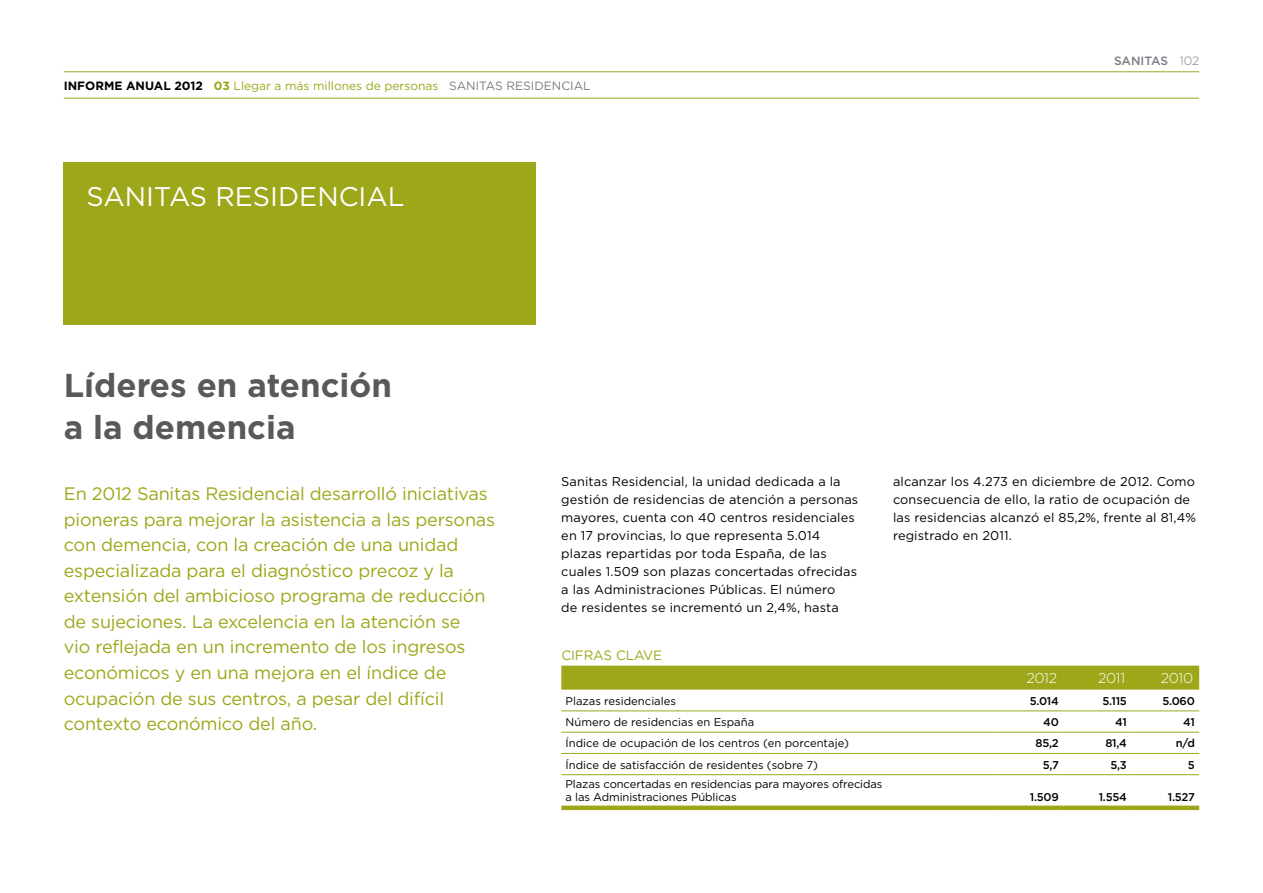
<style>
.page{position:relative;width:1263px;height:893px;background:#fff}
.page>*{position:absolute;margin:0;border:0;box-sizing:border-box;transform-origin:0 0}
.t1{font:700 33px/42px "Gotham";color:#58595b}
.t2{font:27px "Gotham";color:#fff}
.t3{font:18px/25.5px "Gotham";letter-spacing:-.01em;color:#9da719}
.t4{font:300 14.25px "Gotham";letter-spacing:-.02em;color:#fff}
.t5{font:13.5px "Gotham";letter-spacing:-.01em;color:#9da719}
.t6{font:12.75px/18px "Gotham";letter-spacing:.01em;color:#000}
.t7{font:12px "Gotham";color:#9da719}
.t8{font:12px "Gotham";color:#797c82}
.t9{font:500 12px "Gotham";letter-spacing:-.005em;color:#797c82}
.t10{font:700 12px "Gotham";color:#000}
.t11{font:11.25px/13.5px "Gotham";color:#000}
.t12{font:500 11.25px "Gotham";letter-spacing:-.02em;color:#000}
.s1{font-weight:700;color:#000}
.s2{font-weight:700}
.s3{color:#797c82}
.s4{font-weight:300}
</style>
<div class="page">
<hr style="left:64px;top:72px;width:1135px;height:1px;background:#9da719">
<hr style="left:64px;top:98px;width:1135px;height:1px;background:#9da719">
<div style="left:561px;top:666px;width:638px;height:24px;background:#9da719"></div>
<hr style="left:561px;top:806px;width:434px;height:4px;background:#9da719">
<hr style="left:995px;top:806px;width:68px;height:4px;background:#9da719">
<hr style="left:1063px;top:806px;width:68px;height:4px;background:#9da719">
<hr style="left:1131px;top:806px;width:68px;height:4px;background:#9da719">
<hr style="left:561px;top:711px;width:434px;height:1px;background:#9da719">
<hr style="left:995px;top:711px;width:68px;height:1px;background:#9da719">
<hr style="left:1063px;top:711px;width:68px;height:1px;background:#9da719">
<hr style="left:1131px;top:711px;width:68px;height:1px;background:#9da719">
<hr style="left:561px;top:732px;width:434px;height:1px;background:#9da719">
<hr style="left:995px;top:732px;width:68px;height:1px;background:#9da719">
<hr style="left:1063px;top:732px;width:68px;height:1px;background:#9da719">
<hr style="left:1131px;top:732px;width:68px;height:1px;background:#9da719">
<hr style="left:561px;top:753px;width:434px;height:1px;background:#9da719">
<hr style="left:995px;top:753px;width:68px;height:1px;background:#9da719">
<hr style="left:1063px;top:753px;width:68px;height:1px;background:#9da719">
<hr style="left:1131px;top:753px;width:68px;height:1px;background:#9da719">
<hr style="left:561px;top:774px;width:434px;height:1px;background:#9da719">
<hr style="left:995px;top:774px;width:68px;height:1px;background:#9da719">
<hr style="left:1063px;top:774px;width:68px;height:1px;background:#9da719">
<hr style="left:1131px;top:774px;width:68px;height:1px;background:#9da719">
<div style="left:64px;top:162px;width:472px;height:162px;background:#9da719"></div>
<p class="t10" style="left:64px;top:78px;width:32px">Informe</p>
<p class="t7" style="left:126px;top:78px;width:332px"><span class="s1">Anual 2012</span> <span class="s2">03</span> Llegar a más millones de personas <span class="s3">SANITAS</span></p>
<p class="t8" style="left:506px;top:78px;width:81px">Residencial</p>
<p class="t2" style="left:87px;top:179px;width:18px">SANITAS</p>
<p class="t2" style="left:215px;top:179px;width:181px">residencial</p>
<p class="t1" style="left:64px;top:364px;width:330px">Líderes en atención a la demencia</p>
<p class="t9" style="left:1114px;top:53px;width:87px">SANITAS <span class="s4">102</span></p>
<p class="t3" style="left:64px;top:481px;width:433px">En 2012 Sanitas Residencial desarrolló iniciativas pioneras para mejorar la asistencia a las personas con demencia, con la creación de una unidad especializada para el diagnóstico precoz y la extensión del ambicioso programa de reducción de sujeciones. La excelencia en la atención se<br>vio reflejada en un incremento de los ingresos económicos y en una mejora en el índice de ocupación de sus centros, a pesar del difícil contexto económico del año.</p>
<p class="t6" style="left:561px;top:472px;width:298px">Sanitas Residencial, la unidad dedicada a la gestión de residencias de atención a personas mayores, cuenta con 40 centros residenciales en 17 provincias, lo que representa 5.014 plazas repartidas por toda España, de las cuales 1.509 son plazas concertadas ofrecidas a las Administraciones Públicas. El número<br>de residentes se incrementó un 2,4%, hasta</p>
<p class="t6" style="left:893px;top:472px;width:305px">alcanzar los 4.273 en diciembre de 2012. Como consecuencia de ello, la ratio de ocupación de las residencias alcanzó el 85,2%, frente al 81,4% registrado en 2011.</p>
<p class="t5" style="left:561px;top:646px;width:102px">c ifras clave</p>
<p class="t4" style="left:1026px;top:669px;width:32px">2012</p>
<p class="t4" style="left:1098px;top:669px;width:29px">2011</p>
<p class="t4" style="left:1161px;top:669px;width:34px">2010</p>
<p class="t11" style="left:566px;top:694px;width:112px">Plazas residenciales</p>
<p class="t12" style="left:1030px;top:693px;width:31px">5.014</p>
<p class="t12" style="left:1102px;top:693px;width:26px">5.115</p>
<p class="t12" style="left:1162px;top:693px;width:34px">5.060</p>
<p class="t11" style="left:566px;top:715px;width:190px">N úmero de residencias en España</p>
<p class="t12" style="left:1043px;top:715px;width:17px">40</p>
<p class="t12" style="left:1115px;top:715px;width:13px">41</p>
<p class="t12" style="left:1183px;top:715px;width:13px">41</p>
<p class="t11" style="left:566px;top:736px;width:285px">Índice de ocupación de los centros (en porcentaje)</p>
<p class="t12" style="left:1035px;top:736px;width:25px">85,2</p>
<p class="t12" style="left:1105px;top:736px;width:23px">81,4</p>
<p class="t12" style="left:1176px;top:736px;width:21px">n/d</p>
<p class="t11" style="left:566px;top:758px;width:254px">Índice de satisfacción de residentes (sobre 7)</p>
<p class="t12" style="left:1043px;top:757px;width:18px">5,7</p>
<p class="t12" style="left:1110px;top:757px;width:18px">5,3</p>
<p class="t12" style="left:1188px;top:757px;width:8px">5</p>
<p class="t11" style="left:566px;top:777px;width:318px">Plazas concertadas en residencias para mayores ofrecidas a las Administraciones Públicas</p>
<p class="t12" style="left:1030px;top:790px;width:31px">1.509</p>
<p class="t12" style="left:1099px;top:790px;width:30px">1.554</p>
<p class="t12" style="left:1168px;top:790px;width:29px">1.527</p>
</div>
